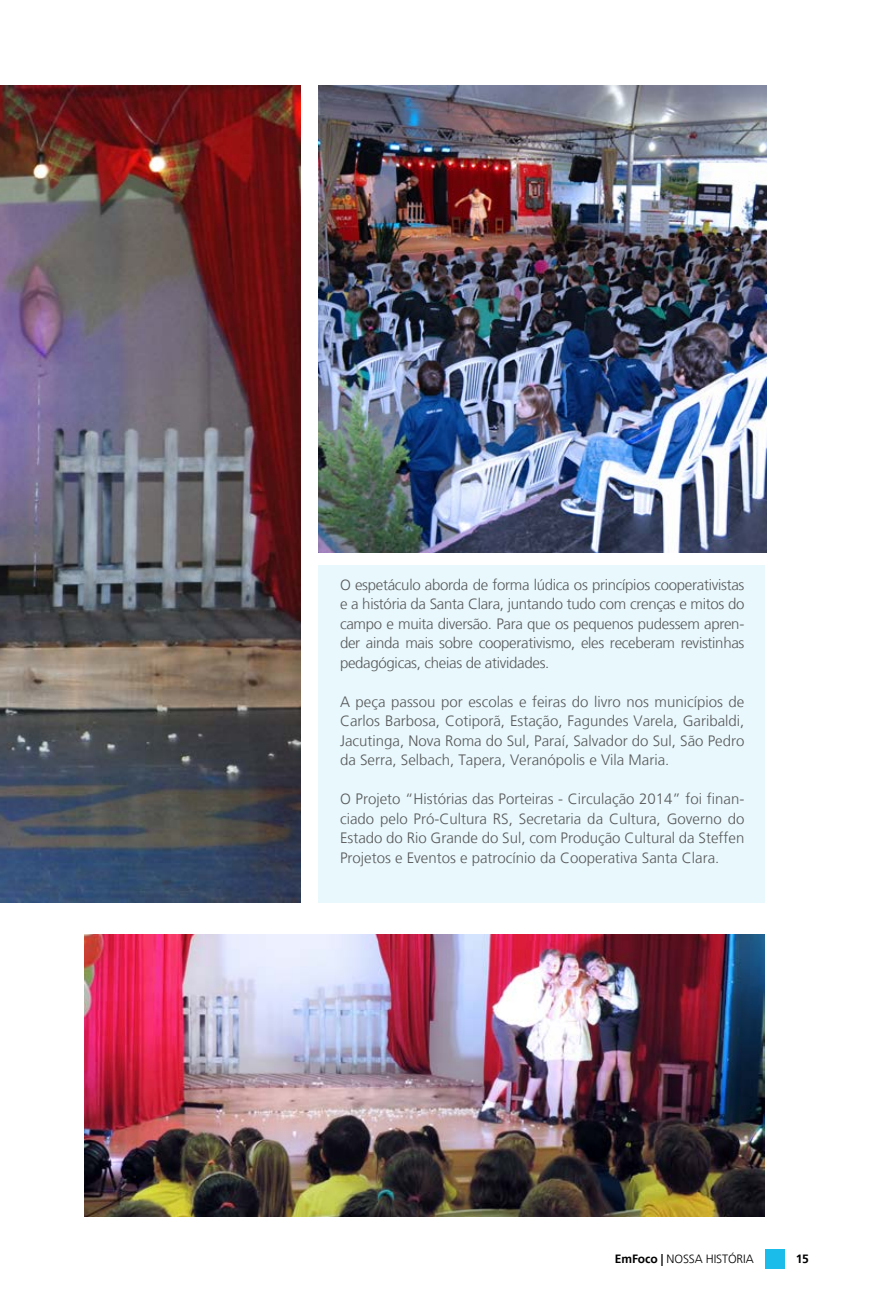
<style>
.page{position:relative;width:872px;height:1297px;background:#fff}
.page>*{position:absolute;margin:0;border:0;box-sizing:border-box;transform-origin:0 0}
.t1{font:300 15px/19.5px "Frutiger LT";color:#58585a;text-align:justify}
.t2{font:300 12px "Frutiger LT";letter-spacing:-.01em;color:#000}
.t3{font:700 12px "Frutiger LT";color:#000}
.s1{font-weight:700}
</style>
<div class="page">
<img style="left:0;top:85px;width:300px;height:818px">
<div style="left:318px;top:566px;width:446px;height:337px;background:#e8f8fc"></div>
<img style="left:84px;top:934px;width:680px;height:282px">
<img style="left:318px;top:85px;width:448px;height:468px">
<div style="left:765px;top:1249px;width:20px;height:20px;background:#1bbbea"></div>
<p class="t1" style="left:340px;top:575px;width:406px">O espetáculo aborda de forma lúdica os princípios cooperativistas e a história da Santa Clara, juntando tudo com crenças e mitos do campo e muita diversão. Para que os pequenos pudessem apren&shy;der ainda mais sobre cooperativismo, eles receberam revistinhas pedagógicas, cheias de atividades.</p>
<p class="t1" style="left:340px;top:692px;width:406px">A peça passou por escolas e feiras do livro nos municípios de Carlos Barbosa, Cotiporã, Estação, Fagundes Varela, Garibaldi, Jacutinga, Nova Roma do Sul, Paraí, Salvador do Sul, São Pedro da Serra, Selbach, Tapera, Veranópolis e Vila Maria.</p>
<p class="t1" style="left:340px;top:789px;width:406px">O Projeto “Histórias das Porteiras - Circulação 2014” foi finan&shy;ciado pelo Pró-Cultura RS, Secretaria da Cultura, Governo do Estado do Rio Grande do Sul, com Produção Cultural da Steffen Projetos e Eventos e patrocínio da Cooperativa Santa Clara.</p>
<p class="t2" style="left:615px;top:1252px;width:140px"><span class="s1">EmFoco |</span> NOSSA HISTÓRIA</p>
<p class="t3" style="left:795px;top:1252px;width:15px">15</p>
</div>
